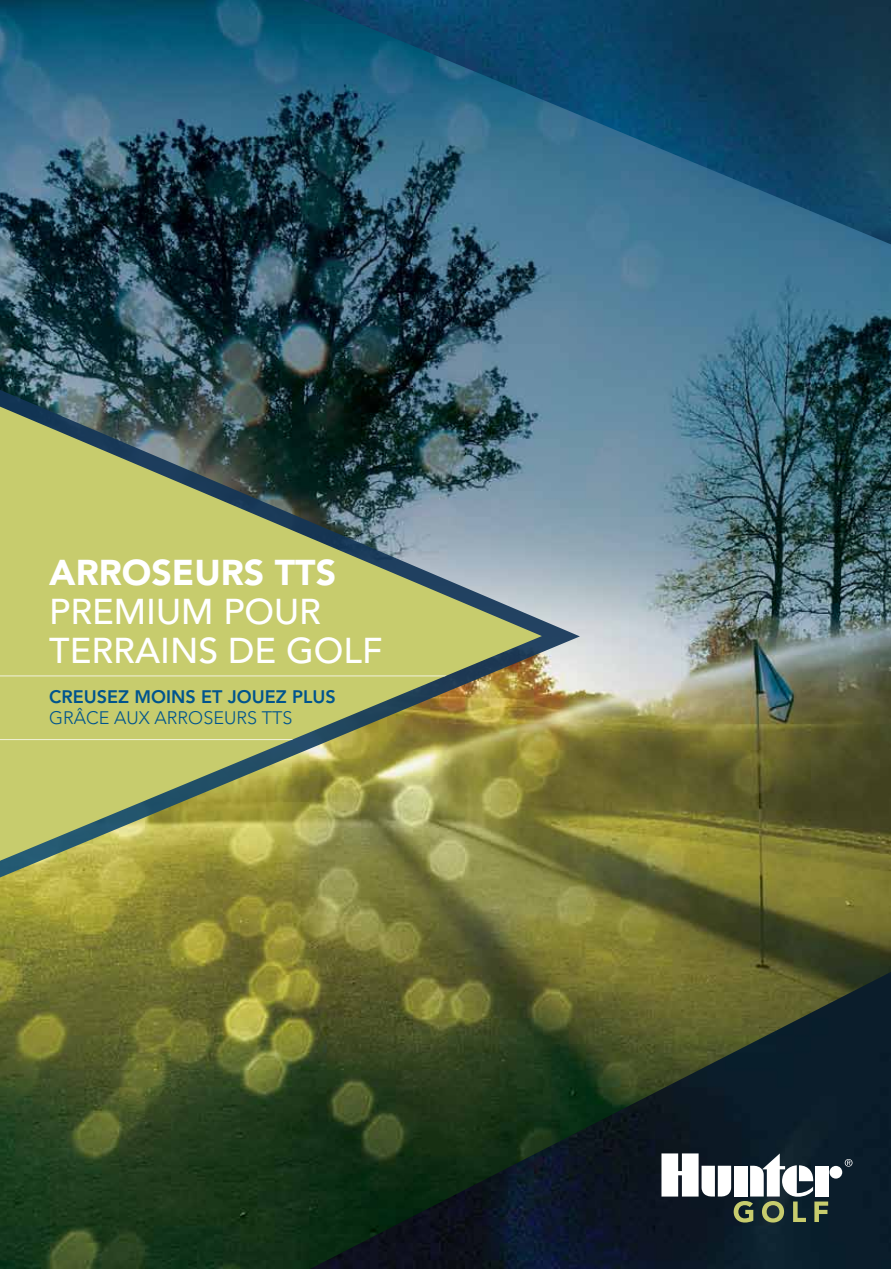
<style>
.page{position:relative;width:891px;height:1269px;background:#fff}
.page>*{position:absolute;margin:0;border:0;box-sizing:border-box;transform-origin:0 0}
.t1{font:500 35.7px "Avenir";color:#fff}
.t2{font:900 35.7px "Avenir";color:#fff}
.t3{font:800 18px "Avenir LT Std";color:#00548e}
.t4{font:300 18px "Avenir LT Std";color:#00548e}
</style>
<div class="page">
<img style="left:0;top:0;width:891px;height:1269px">
<svg style="left:0;top:0;width:243px;height:390px"></svg>
<svg style="left:845px;top:1159px;width:8px;height:8px"></svg>
<div style="left:829px;top:1166px;width:13px;height:13px;background:#fff;border-radius:50%"></div>
<svg style="left:661px;top:1153px;width:167px;height:70px"></svg>
<img style="left:0;top:390px;width:580px;height:488px">
<img style="left:0;top:407px;width:542px;height:454px">
<svg style="left:0;top:739px;width:293px;height:1px"></svg>
<svg style="left:0;top:676px;width:447px;height:1px"></svg>
<p class="t2" style="left:49px;top:551px;width:288px">ARROSEURS TTS</p>
<p class="t1" style="left:49px;top:591px;width:67px">PREMIUM</p>
<p class="t1" style="left:223px;top:591px;width:25px">POU</p>
<p class="t1" style="left:299px;top:591px;width:23px">R</p>
<p class="t1" style="left:49px;top:630px;width:108px">TERRAINS</p>
<p class="t1" style="left:228px;top:630px;width:147px">DE GOLF</p>
<p class="t3" style="left:49px;top:686px;width:288px">CREUSEZ MOINS ET JOUEZ PLUS</p>
<p class="t4" style="left:49px;top:708px;width:243px">GRÂCE AUX ARROSEURS TTS</p>
</div>
